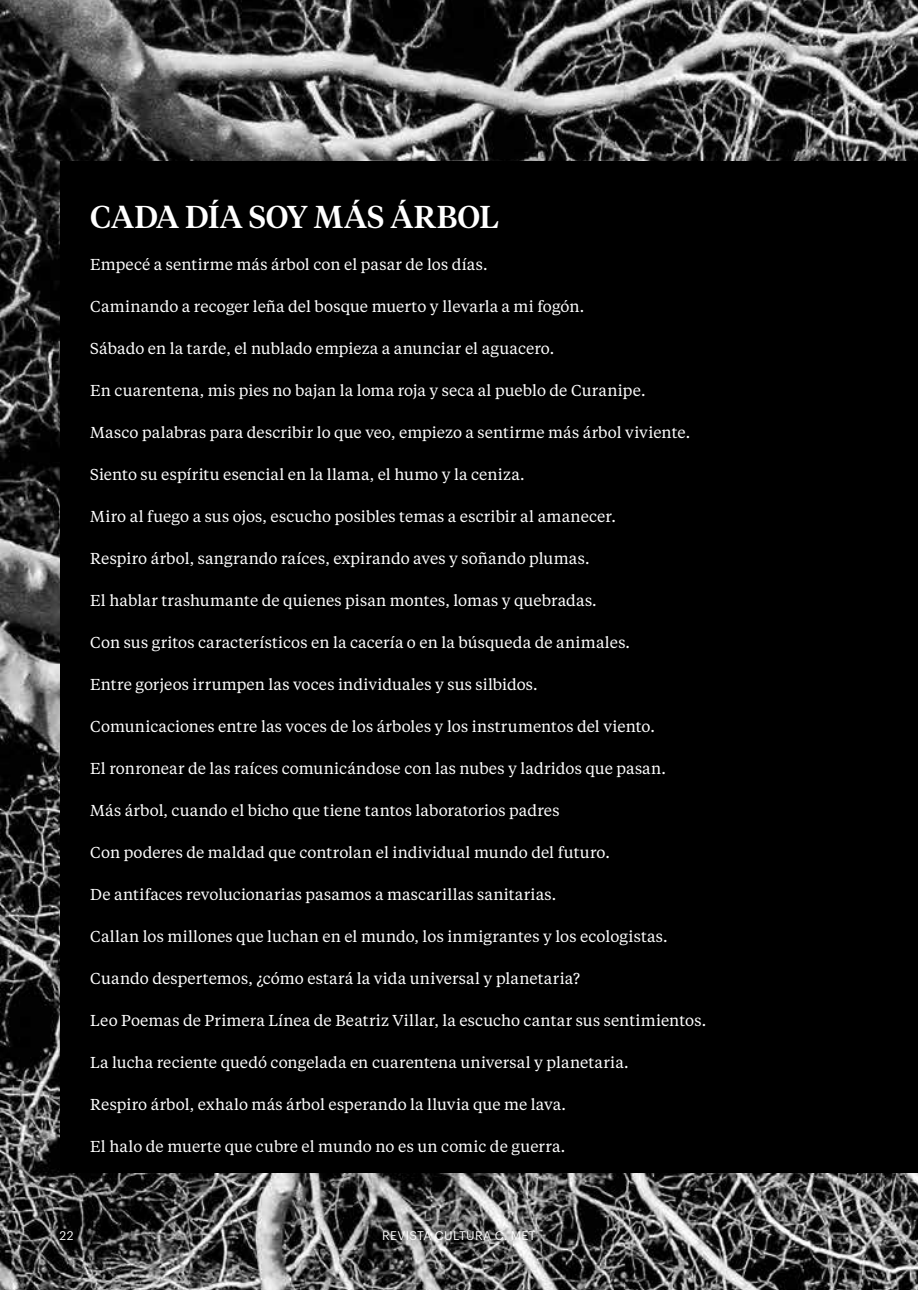
<style>
.page{position:relative;width:918px;height:1290px;background:#fff}
.page>*{position:absolute;margin:0;border:0;box-sizing:border-box;transform-origin:0 0}
.t1{font:500 31.5px "Tiempos Headline";letter-spacing:.005em;color:#fff}
.t2{font:15.75px "Tiempos Text";letter-spacing:.005em;color:#fff}
.t3{font:12.25px "Graphik";letter-spacing:.025em;color:#fff}
.t4{font:12.25px "Graphik";color:#fff}
</style>
<div class="page">
<img style="left:0;top:0;width:918px;height:1290px">
<div style="left:61px;top:161px;width:857px;height:1011px;background:#000"></div>
<h1 class="t1" style="left:90px;top:195px;width:410px">CADA DÍA SOY MÁS ÁRBOL</h1>
<p class="t2" style="left:90px;top:253px;width:399px">Empecé a sentirme más árbol con el pasar de los días.</p>
<p class="t2" style="left:90px;top:295px;width:495px">Caminando a recoger leña del bosque muerto y llevarla a mi fogón.</p>
<p class="t2" style="left:90px;top:337px;width:465px">Sábado en la tarde, el nublado empieza a anunciar el aguacero.</p>
<p class="t2" style="left:90px;top:379px;width:556px">En cuarentena, mis pies no bajan la loma roja y seca al pueblo de Curanipe.</p>
<p class="t2" style="left:90px;top:421px;width:601px">Masco palabras para describir lo que veo, empiezo a sentirme más árbol viviente.</p>
<p class="t2" style="left:90px;top:463px;width:436px">Siento su espíritu esencial en la llama, el humo y la ceniza.</p>
<p class="t2" style="left:90px;top:505px;width:527px">Miro al fuego a sus ojos, escucho posibles temas a escribir al amanecer.</p>
<p class="t2" style="left:90px;top:547px;width:501px">Respiro árbol, sangrando raíces, expirando aves y soñando plumas.</p>
<p class="t2" style="left:90px;top:589px;width:508px">El hablar trashumante de quienes pisan montes, lomas y quebradas.</p>
<p class="t2" style="left:90px;top:631px;width:541px">Con sus gritos característicos en la cacería o en la búsqueda de animales.</p>
<p class="t2" style="left:90px;top:673px;width:449px">Entre gorjeos irrumpen las voces individuales y sus silbidos.</p>
<p class="t2" style="left:90px;top:715px;width:566px">Comunicaciones entre las voces de los árboles y los instrumentos del viento.</p>
<p class="t2" style="left:90px;top:757px;width:577px">El ronronear de las raíces comunicándose con las nubes y ladridos que pasan.</p>
<p class="t2" style="left:90px;top:799px;width:471px">Más árbol, cuando el bicho que tiene tantos laboratorios padres</p>
<p class="t2" style="left:90px;top:841px;width:521px">Con poderes de maldad que controlan el individual mundo del futuro.</p>
<p class="t2" style="left:90px;top:883px;width:467px">De antifaces revolucionarias pasamos a mascarillas sanitarias.</p>
<p class="t2" style="left:90px;top:925px;width:579px">Callan los millones que luchan en el mundo, los inmigrantes y los ecologistas.</p>
<p class="t2" style="left:90px;top:967px;width:491px">Cuando despertemos, ¿cómo estará la vida universal y planetaria?</p>
<p class="t2" style="left:90px;top:1009px;width:617px">Leo Poemas de Primera Línea de Beatriz Villar, la escucho cantar sus sentimientos.</p>
<p class="t2" style="left:90px;top:1051px;width:540px">La lucha reciente quedó congelada en cuarentena universal y planetaria.</p>
<p class="t2" style="left:90px;top:1093px;width:477px">Respiro árbol, exhalo más árbol esperando la lluvia que me lava.</p>
<p class="t2" style="left:90px;top:1135px;width:476px">El halo de muerte que cubre el mundo no es un comic de guerra.</p>
<p class="t4" style="left:60px;top:1226px;width:16px">22</p>
<p class="t3" style="left:382px;top:1226px;width:155px">REVISTA CULTURA C. MET</p>
</div>
